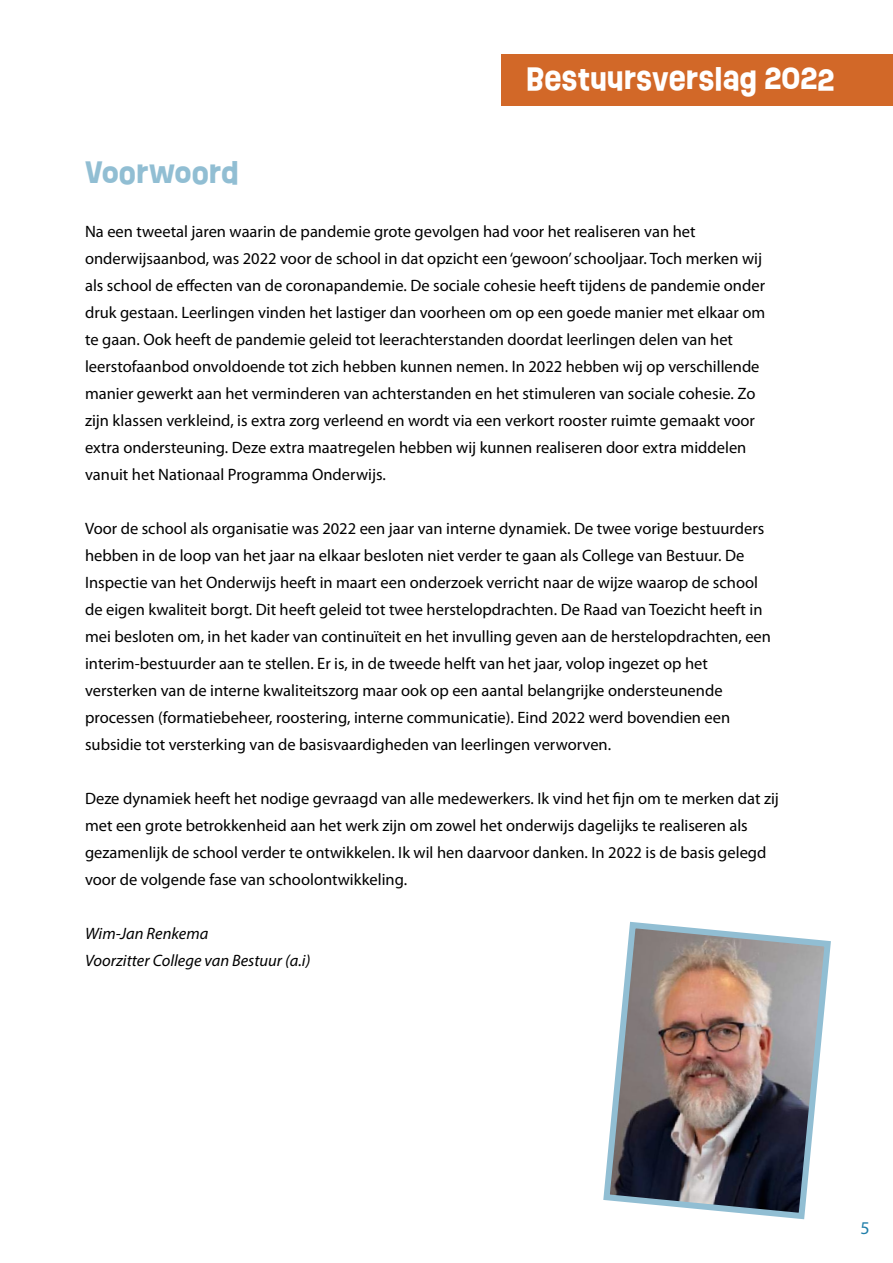
<style>
.page{position:relative;width:893px;height:1263px;background:#fff}
.page>*{position:absolute;margin:0;border:0;box-sizing:border-box;transform-origin:0 0}
.t1{font:700 28.5px "Ruddy";color:#fff}
.t2{font:700 28.5px "Ruddy";color:#91bed3}
.t3{font:18px "Myriad Pro";color:#1f7ea9}
.t4{font:16.5px/27px "Myriad Pro";color:#000}
.t5{font:italic 16.5px/27px "Myriad Pro";color:#000}
</style>
<div class="page">
<div style="left:502px;top:54px;width:391px;height:52px;background:#d26828"></div>
<img style="left:603px;top:921px;width:228px;height:299px">
<h1 class="t2" style="left:85px;top:152px;width:156px">Voorwoord</h1>
<h1 class="t1" style="left:526px;top:58px;width:310px">Bestuursverslag 2022</h1>
<p class="t4" style="left:85px;top:217px;width:682px">Na een tweetal jaren waarin de pandemie grote gevolgen had voor het realiseren van het onderwijsaanbod, was 2022 voor de school in dat opzicht een ‘gewoon’ schooljaar. Toch merken wij als school de effecten van de coronapandemie. De sociale cohesie heeft tijdens de pandemie onder druk gestaan. Leerlingen vinden het lastiger dan voorheen om op een goede manier met elkaar om te gaan. Ook heeft de pandemie geleid tot leerachterstanden doordat leerlingen delen van het leerstofaanbod onvoldoende tot zich hebben kunnen nemen. In 2022 hebben wij op verschillende manier gewerkt aan het verminderen van achterstanden en het stimuleren van sociale cohesie. Zo zijn klassen verkleind, is extra zorg verleend en wordt via een verkort rooster ruimte gemaakt voor extra ondersteuning. Deze extra maatregelen hebben wij kunnen realiseren door extra middelen vanuit het Nationaal Programma Onderwijs.</p>
<p class="t4" style="left:85px;top:514px;width:687px">Voor de school als organisatie was 2022 een jaar van interne dynamiek. De twee vorige bestuurders hebben in de loop van het jaar na elkaar besloten niet verder te gaan als College van Bestuur. De Inspectie van het Onderwijs heeft in maart een onderzoek verricht naar de wijze waarop de school de eigen kwaliteit borgt. Dit heeft geleid tot twee herstelopdrachten. De Raad van Toezicht heeft in mei besloten om, in het kader van continuïteit en het invulling geven aan de herstelopdrachten, een interim-bestuurder aan te stellen. Er is, in de tweede helft van het jaar, volop ingezet op het versterken van de interne kwaliteitszorg maar ook op een aantal belangrijke ondersteunende processen (formatiebeheer, roostering, interne communicatie). Eind 2022 werd bovendien een subsidie tot versterking van de basisvaardigheden van leerlingen verworven.</p>
<p class="t4" style="left:85px;top:784px;width:695px">Deze dynamiek heeft het nodige gevraagd van alle medewerkers. Ik vind het fijn om te merken dat zij met een grote betrokkenheid aan het werk zijn om zowel het onderwijs dagelijks te realiseren als gezamenlijk de school verder te ontwikkelen. Ik wil hen daarvoor danken. In 2022 is de basis gelegd voor de volgende fase van schoolontwikkeling.</p>
<p class="t5" style="left:85px;top:919px;width:227px">Wim-Jan Renkema<br>Voorzitter College van Bestuur (a.i)</p>
<p class="t3" style="left:860px;top:1217px;width:11px">5</p>
</div>
